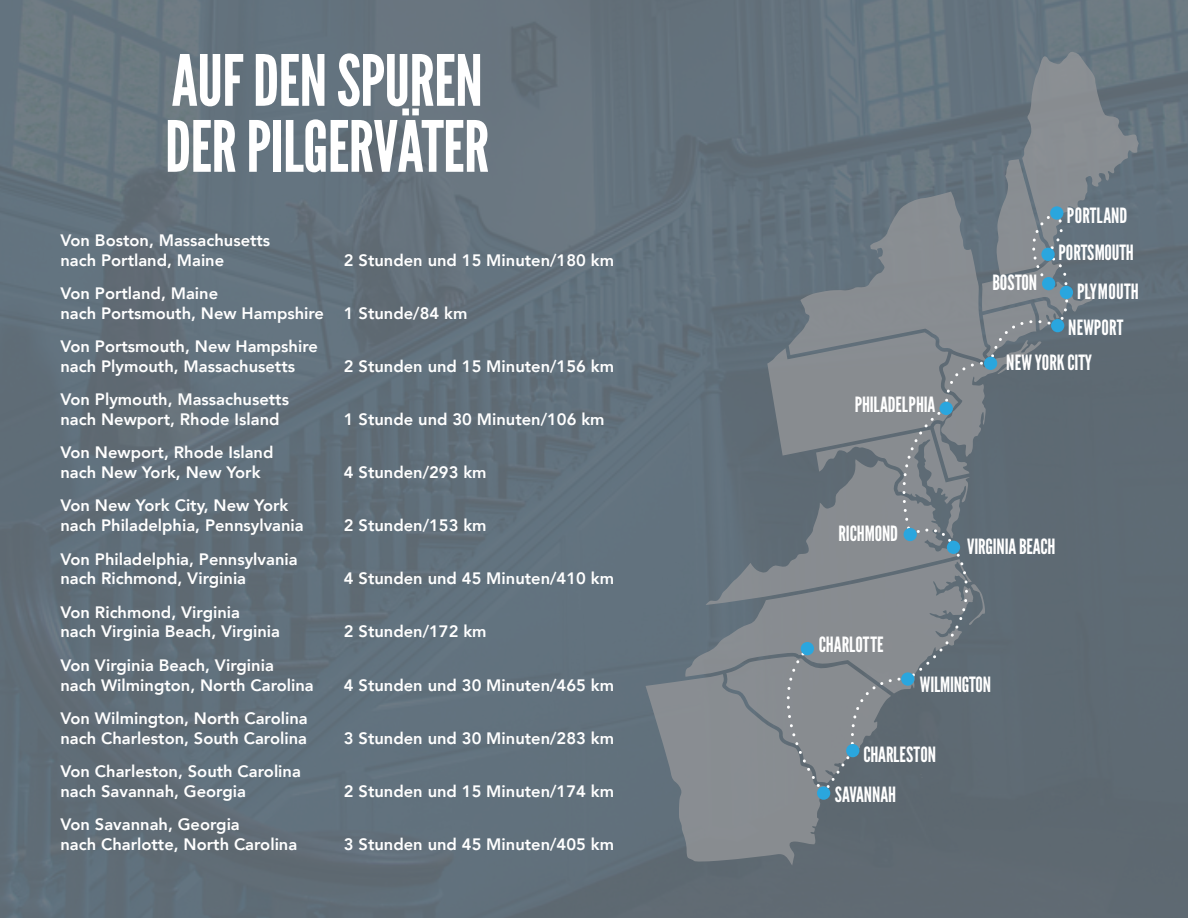
<style>
.page{position:relative;width:1188px;height:918px;background:#65717a}
.page>*{position:absolute;margin:0;border:0;box-sizing:border-box;transform-origin:0 0}
.t1{font:70.5px/66px "League Gothic";letter-spacing:-.01em;color:#fff}
.t2{font:21px/39px "League Gothic";letter-spacing:-.01em;color:#fff;text-align:right}
.t3{font:21px/35.7px "League Gothic";letter-spacing:.01em;color:#fff}
.t4{font:800 16.5px/19.8px "Avenir";color:#fff}
</style>
<div class="page">
<svg style="left:646px;top:52px;width:493px;height:813px"></svg>
<div style="left:947px;top:541px;width:13px;height:13px;background:#2aa6de;border-radius:50%"></div>
<div style="left:901px;top:672px;width:13px;height:14px;background:#2aa6de;border-radius:50%"></div>
<div style="left:846px;top:744px;width:13px;height:13px;background:#2aa6de;border-radius:50%"></div>
<div style="left:817px;top:786px;width:13px;height:14px;background:#2aa6de;border-radius:50%"></div>
<div style="left:801px;top:642px;width:13px;height:13px;background:#2aa6de;border-radius:50%"></div>
<div style="left:984px;top:357px;width:13px;height:13px;background:#2aa6de;border-radius:50%"></div>
<div style="left:1051px;top:319px;width:13px;height:13px;background:#2aa6de;border-radius:50%"></div>
<div style="left:1060px;top:286px;width:13px;height:13px;background:#2aa6de;border-radius:50%"></div>
<div style="left:1042px;top:277px;width:13px;height:13px;background:#2aa6de;border-radius:50%"></div>
<div style="left:1041px;top:248px;width:14px;height:13px;background:#2aa6de;border-radius:50%"></div>
<div style="left:1050px;top:206px;width:13px;height:14px;background:#2aa6de;border-radius:50%"></div>
<div style="left:940px;top:402px;width:13px;height:13px;background:#2aa6de;border-radius:50%"></div>
<div style="left:904px;top:528px;width:13px;height:13px;background:#2aa6de;border-radius:50%"></div>
<p class="t1" style="left:165px;top:48px;width:326px">AUF DEN SPUREN<br>DER PILGERVÄTER</p>
<p class="t4" style="left:60px;top:230px;width:211px">Von Boston, Massachusetts nach Portland, Maine</p>
<p class="t4" style="left:344px;top:250px;width:272px">2 Stunden und 15 Minuten/180 km</p>
<p class="t4" style="left:60px;top:283px;width:408px">Von Portland, Maine<br>nach Portsmouth, New Hampshire 1 Stunde/84 km</p>
<p class="t4" style="left:60px;top:337px;width:259px">Von Portsmouth, New Hampshire nach Plymouth, Massachusetts</p>
<p class="t4" style="left:344px;top:356px;width:272px">2 Stunden und 15 Minuten/156 km</p>
<p class="t4" style="left:60px;top:390px;width:230px">Von Plymouth, Massachusetts nach Newport, Rhode Island</p>
<p class="t4" style="left:60px;top:443px;width:214px">Von Newport, Rhode Island nach New York, New York</p>
<p class="t4" style="left:60px;top:496px;width:245px">Von New York City, New York nach Philadelphia, Pennsylvania</p>
<p class="t4" style="left:60px;top:549px;width:239px">Von Philadelphia, Pennsylvania nach Richmond, Virginia</p>
<p class="t4" style="left:60px;top:602px;width:221px">Von Richmond, Virginia<br>nach Virginia Beach, Virginia</p>
<p class="t4" style="left:60px;top:655px;width:255px">Von Virginia Beach, Virginia<br>nach Wilmington, North Carolina</p>
<p class="t4" style="left:60px;top:708px;width:249px">Von Wilmington, North Carolina nach Charleston, South Carolina</p>
<p class="t4" style="left:60px;top:761px;width:242px">Von Charleston, South Carolina nach Savannah, Georgia</p>
<p class="t4" style="left:60px;top:814px;width:238px">Von Savannah, Georgia<br>nach Charlotte, North Carolina</p>
<p class="t4" style="left:344px;top:409px;width:262px">1 Stunde und 30 Minuten/106 km</p>
<p class="t4" style="left:344px;top:463px;width:144px">4 Stunden/293 km</p>
<p class="t4" style="left:344px;top:516px;width:144px">2 Stunden/153 km</p>
<p class="t4" style="left:344px;top:569px;width:272px">4 Stunden und 45 Minuten/410 km</p>
<p class="t4" style="left:344px;top:622px;width:144px">2 Stunden/172 km</p>
<p class="t4" style="left:344px;top:675px;width:272px">4 Stunden und 30 Minuten/465 km</p>
<p class="t4" style="left:344px;top:728px;width:272px">3 Stunden und 30 Minuten/283 km</p>
<p class="t4" style="left:344px;top:781px;width:272px">2 Stunden und 15 Minuten/174 km</p>
<p class="t4" style="left:344px;top:834px;width:272px">3 Stunden und 45 Minuten/405 km</p>
<p class="t3" style="left:1067px;top:198px;width:62px">PORTLAND</p>
<p class="t2" style="left:855px;top:385px;width:82px">PHILADELPHIA</p>
<p class="t2" style="left:1059px;top:233px;width:82px">PORTSMOUTH<br>PLYMOUTH</p>
<p class="t3" style="left:1006px;top:309px;width:119px;text-indent:62px">NEWPORT<br>NEW YORK CITY</p>
<p class="t2" style="left:993px;top:263px;width:46px">BOSTON</p>
<p class="t2" style="left:839px;top:515px;width:61px">RICHMOND</p>
<p class="t2" style="left:819px;top:625px;width:66px">CHARLOTTE</p>
<p class="t2" style="left:967px;top:527px;width:90px">VIRGINIA BEACH</p>
<p class="t2" style="left:920px;top:665px;width:73px">WILMINGTON</p>
<p class="t3" style="left:863px;top:737px;width:74px">CHARLESTON</p>
<p class="t2" style="left:835px;top:775px;width:63px">SAVANNAH</p>
</div>
